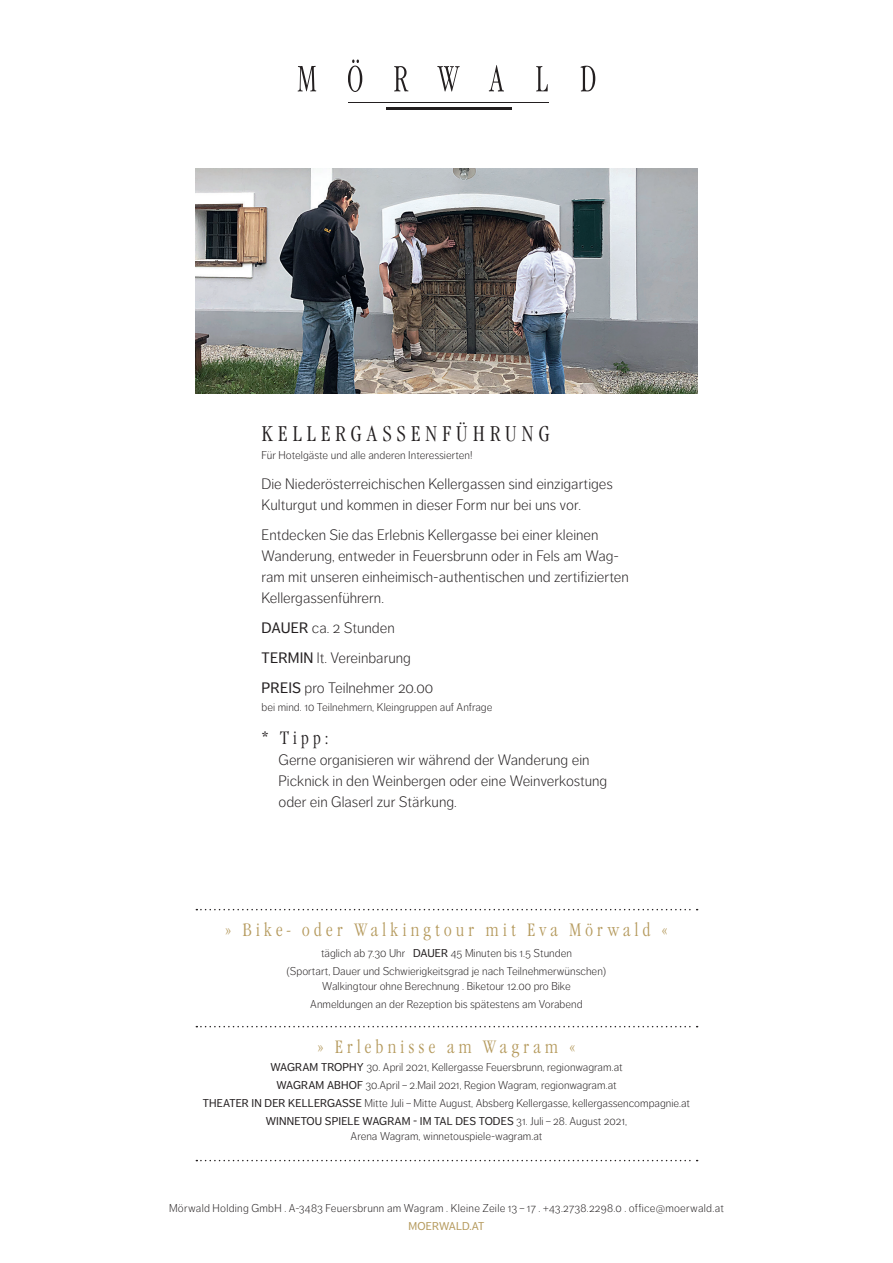
<style>
.page{position:relative;width:893px;height:1263px;background:#fff}
.page>*{position:absolute;margin:0;border:0;box-sizing:border-box;transform-origin:0 0}
.t1{font:300 22.2px "Garamond Nova Pro Cd";letter-spacing:.21em;color:#231f20}
.t2{font:300 18.6px "Garamond Nova Pro Cd";letter-spacing:.21em;color:#b59a5d}
.t3{font:300 18.6px "Garamond Nova Pro Cd";color:#231f20}
.t4{font:300 15px/21px "Dagny Pro";color:#231f20}
.t5{font:300 11.25px/18px "Dagny Pro";color:#231f20;text-align:center}
.t6{font:300 11.25px "Dagny Pro";letter-spacing:.02em;color:#231f20}
.t7{font:11.25px "Dagny Pro";letter-spacing:.01em;color:#b59a5d}
.s1{font-weight:400}
</style>
<div class="page">
<svg style="left:298px;top:60px;width:297px;height:32px"></svg>
<hr style="left:348px;top:103px;width:201px;height:1px;background:#231f20">
<hr style="left:386px;top:107px;width:126px;height:3px;background:#231f20">
<img style="left:196px;top:168px;width:501px;height:225px">
<svg style="left:196px;top:909px;width:502px;height:1px"></svg>
<svg style="left:196px;top:1026px;width:502px;height:1px"></svg>
<svg style="left:196px;top:1160px;width:502px;height:1px"></svg>
<h1 class="t1" style="left:261px;top:421px;width:290px">KELLERGASSENFÜHRUNG</h1>
<p class="t5" style="left:261px;top:446px;width:213px">Für Hotelgäste und alle anderen Interessierten!</p>
<h3 class="t4" style="left:261px;top:473px;width:353px">Die Niederösterreichischen Kellergassen sind einzigartiges<br>Kulturgut und kommen in dieser Form nur bei uns vor.</h3>
<h3 class="t4" style="left:261px;top:524px;width:369px">Entdecken Sie das Erlebnis Kellergasse bei einer kleinen Wanderung, entweder in Feuersbrunn oder in Fels am Wag&shy;ram mit unseren einheimisch-authentischen und zertifizierten Kellergassenführern.</h3>
<h3 class="t4" style="left:262px;top:613px;width:173px;line-height:30px"><span class="s1">DAUER</span> ca. 2 Stunden<br><span class="s1">TERMIN</span> lt. Vereinbarung<br><span class="s1">PREIS</span> pro Teilnehmer 20.00</h3>
<p class="t5" style="left:261px;top:698px;width:232px">bei mind. 10 Teilnehmern, Kleingruppen auf Anfrage</p>
<h2 class="t3" style="left:261px;top:727px;width:69px">* Tipp:</h2>
<h3 class="t4" style="left:279px;top:749px;width:330px">Gerne organisieren wir während der Wanderung ein<br>Picknick in den Weinbergen oder eine Weinverkostung oder ein Glaserl zur Stärkung.</h3>
<h2 class="t2" style="left:225px;top:919px;width:444px">» Bike- oder Walkingtour mit Eva Mörwald «</h2>
<p class="t5" style="left:287px;top:944px;width:321px">täglich ab 7.30 Uhr <span class="s1">DAUER</span> 45 Minuten bis 1.5 Stunden<br>(Sportart, Dauer und Schwierigkeitsgrad je nach Teilnehmerwünschen)</p>
<p class="t5" style="left:310px;top:977px;width:274px">Walkingtour ohne Berechnung . Biketour 12.00 pro Bike<br>Anmeldungen an der Rezeption bis spätestens am Vorabend</p>
<h2 class="t2" style="left:318px;top:1036px;width:259px">» Erlebnisse am Wagram «</h2>
<p class="t5" style="left:203px;top:1058px;width:489px"><span class="s1">WAGRAM TROPHY</span> 30. April 2021, Kellergasse Feuersbrunn, regionwagram.at<br><span class="s1">WAGRAM ABHOF</span> 30.April – 2.Mail 2021, Region Wagram, regionwagram.at<br><span class="s1">THEATER IN DER KELLERGASSE</span> Mitte Juli – Mitte August, Absberg Kellergasse, kellergassencompagnie.at <span class="s1">WINNETOU SPIELE WAGRAM - IM TAL DES TODES</span> 31. Juli – 28. August 2021,</p>
<p class="t5" style="left:351px;top:1127px;width:193px">Arena Wagram, winnetouspiele-wagram.at</p>
<p class="t6" style="left:169px;top:1202px;width:556px">Mörwald Holding GmbH . A-3483 Feuersbrunn am Wagram . Kleine Zeile 13 – 17 . +43.2738.2298.0 . office@moerwald.at</p>
<p class="t7" style="left:409px;top:1220px;width:77px">MOERWALD.AT</p>
</div>
